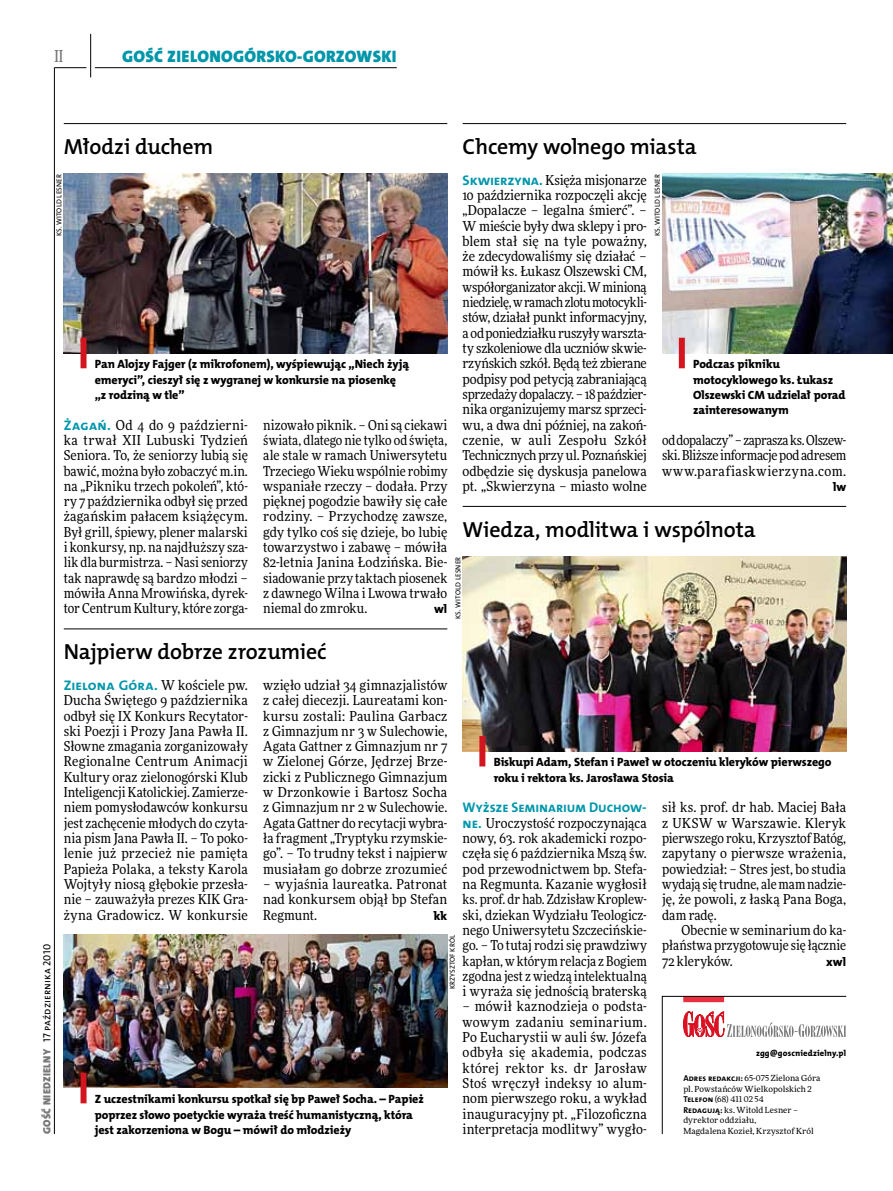
<style>
.page{position:relative;width:893px;height:1191px;background:#fff}
.page>*{position:absolute;margin:0;border:0;box-sizing:border-box;transform-origin:0 0}
.t1{font:21.9px "The Mix HP6 Se Bld";letter-spacing:-.01em;color:#000}
.t2{font:16.65px "The Mix HP9 Blk";letter-spacing:.02em;color:#0096aa}
.t3{font:500 16.5px "Freeday Narrow";color:#787779;scale:.9 1}
.t4{font:13.95px "The Mix HP7 Bld";letter-spacing:-.005em;color:#0096aa}
.t5{font:13.65px/15.3px "Freeday Narrow News";letter-spacing:.005em;color:#000;text-align:justify}
.t6{font:12.3px "The Mix HP8 Ex Bld";color:#000}
.t7{font:12px/15.3px "The Mix HP8 Ex Bld";letter-spacing:-.005em;color:#000}
.t8{font:10.5px "The Mix HP5 Plain";letter-spacing:.015em;color:#000}
.t9{font:8.55px "The Mix HP8 Ex Bld";letter-spacing:.015em;color:#000}
.t10{font:8.4px/10.5px "Freeday News";letter-spacing:.01em;color:#000}
.t11{font:7.2px "The Mix HP5 Plain";letter-spacing:.015em;color:#000}
.s1{font-family:"The Mix HP7 Bld";font-size:13.95px;color:#0096aa}
.s2{font-family:"The Mix HP9 Blk";color:#787779}
.s3{font-family:"Freeday Narrow News";font-size:13.65px;color:#000}
.s4{font-family:"The Mix HP7 Bld";font-size:8.55px}
</style>
<div class="page">
<hr style="left:54px;top:67px;width:1px;height:1067px;background:#000">
<hr style="left:90px;top:34px;width:1px;height:43px;background:#000">
<hr style="left:54px;top:67px;width:32px;height:1px;background:#000">
<hr style="left:95px;top:67px;width:302px;height:1px;background:#000">
<svg style="left:662px;top:996px;width:185px;height:138px"></svg>
<hr style="left:64px;top:123px;width:383px;height:1px;background:#000">
<img style="left:64px;top:174px;width:383px;height:179px">
<div style="left:81px;top:338px;width:6px;height:30px;background:#d3151f"></div>
<hr style="left:463px;top:123px;width:383px;height:1px;background:#000">
<img style="left:662px;top:174px;width:231px;height:179px">
<div style="left:679px;top:338px;width:6px;height:30px;background:#d3151f"></div>
<hr style="left:463px;top:506px;width:383px;height:1px;background:#000">
<img style="left:463px;top:556px;width:383px;height:195px">
<img style="left:64px;top:935px;width:383px;height:153px">
<hr style="left:64px;top:628px;width:383px;height:1px;background:#000">
<div style="left:81px;top:1072px;width:6px;height:31px;background:#d3151f"></div>
<div style="left:479px;top:736px;width:6px;height:30px;background:#d3151f"></div>
<p class="t3" style="left:54px;top:46px;width:11px">II</p>
<p class="t2" style="left:122px;top:46px;width:276px">GOŚĆ ZIELONOGÓRSKO-GORZOWSKI</p>
<h1 class="t1" style="left:64px;top:132px;width:151px">Młodzi duchem</h1>
<p class="t11" style="left:55px;top:236px;width:64px;rotate:-90deg">ks. Witold Lesner</p>
<p class="t7" style="left:95px;top:357px;width:316px">Pan Alojzy Fajger (z mikrofonem), wyśpiewując „Niech żyją emeryci”, cieszył się z wygranej w konkursie na piosenkę „z rodziną w tle”</p>
<p class="t5" style="left:64px;top:417px;width:186px"><span class="s1">Żagań.</span> Od 4 do 9 październi&shy;ka trwał XII Lubuski Tydzień Seniora. To, że seniorzy lubią się bawić, można było zobaczyć m.in. na „Pikniku trzech pokoleń”, któ&shy;ry 7 października odbył się przed żagańskim pałacem książęcym.<br>Był grill, śpiewy, plener malarski i konkursy, np. na najdłuższy sza&shy;lik dla burmistrza. – Nasi seniorzy tak naprawdę są bardzo młodzi – mówiła Anna Mrowińska, dyrek&shy;tor Centrum Kultury, które zorga-</p>
<p class="t5" style="left:263px;top:417px;width:186px">nizowało piknik. – Oni są ciekawi świata, dlatego nie tylko od święta, ale stale w ramach Uniwersytetu Trzeciego Wieku wspólnie robimy wspaniałe rzeczy – dodała. Przy pięknej pogodzie bawiły się całe rodziny. – Przychodzę zawsze, gdy tylko coś się dzieje, bo lubię towarzystwo i zabawę – mówiła 82-letnia Janina Łodzińska. Bie&shy;siadowanie przy taktach piosenek z dawnego Wilna i Lwowa trwało niemal do zmroku.</p>
<p class="t6" style="left:434px;top:601px;width:15px">wl</p>
<h1 class="t1" style="left:463px;top:132px;width:236px">Chcemy wolnego miasta</h1>
<p class="t5" style="left:463px;top:172px;width:186px"><span class="s1">Skwierzyna.</span> Księża misjonarze 10 października rozpoczęli akcję „Dopalacze – legalna śmierć”. – W mieście były dwa sklepy i pro&shy;blem stał się na tyle poważny, że zdecydowaliśmy się działać – mówił ks. Łukasz Olszewski CM, współorganizator akcji. W minioną niedzielę, w ramach zlotu motocykli&shy;stów, działał punkt informacyjny, a od poniedziałku ruszyły warszta&shy;ty szkoleniowe dla uczniów skwie&shy;rzyńskich szkół. Będą też zbierane podpisy pod petycją zabraniającą sprzedaży dopalaczy. – 18 paździer&shy;nika organizujemy marsz sprzeci&shy;wu, a dwa dni później, na zakoń&shy;czenie, w auli Zespołu Szkół Technicznych przy ul. Poznańskiej odbędzie się dyskusja panelowa pt. „Skwierzyna – miasto wolne</p>
<p class="t11" style="left:653px;top:236px;width:64px;rotate:-90deg">ks. Witold Lesner</p>
<p class="t7" style="left:693px;top:357px;width:154px">Podczas pikniku motocyklowego ks. Łukasz<br>Olszewski CM udzielał porad zainteresowanym</p>
<p class="t5" style="left:662px;top:432px;width:186px">od dopalaczy” – zaprasza ks. Olszew&shy;ski. Bliższe informacje pod adresem www.parafiaskwierzyna.com.</p>
<p class="t6" style="left:833px;top:479px;width:15px">lw</p>
<h1 class="t1" style="left:463px;top:515px;width:295px">Wiedza, modlitwa i wspólnota</h1>
<p class="t11" style="left:453px;top:619px;width:64px;rotate:-90deg">ks. Witold Lesner</p>
<p class="t8" style="left:40px;top:1134px;width:191px;rotate:-90deg"><span class="s2">GOŚĆ NIEDZIELNY</span> 17 października 2010</p>
<h1 class="t1" style="left:64px;top:638px;width:264px">Najpierw dobrze zrozumieć</h1>
<p class="t4" style="left:64px;top:676px;width:186px">Zielona Góra. <span class="s3">W kościele pw.</span></p>
<p class="t5" style="left:64px;top:692px;width:186px">Ducha Świętego 9 października odbył się IX Konkurs Recytator&shy;ski Poezji i Prozy Jana Pawła II.<br>Słowne zmagania zorganizowały Regionalne Centrum Animacji Kultury oraz zielonogórski Klub Inteligencji Katolickiej. Zamierze&shy;niem pomysłodawców konkursu jest zachęcenie młodych do czyta&shy;nia pism Jana Pawła II. – To poko&shy;lenie już przecież nie pamięta Papieża Polaka, a teksty Karola Wojtyły niosą głębokie przesła&shy;nie – zauważyła prezes KIK Gra&shy;żyna Gradowicz. W konkursie</p>
<p class="t5" style="left:263px;top:677px;width:186px">wzięło udział 34 gimnazjalistów z całej diecezji. Laureatami kon&shy;kursu zostali: Paulina Garbacz z Gimnazjum nr 3 w Sulechowie, Agata Gattner z Gimnazjum nr 7 w Zielonej Górze, Jędrzej Brze&shy;zicki z Publicznego Gimnazjum w Drzonkowie i Bartosz Socha z Gimnazjum nr 2 w Sulechowie.<br>Agata Gattner do recytacji wybra&shy;ła fragment „Tryptyku rzymskie&shy;go”. – To trudny tekst i najpierw musiałam go dobrze zrozumieć</p>
<p class="t5" style="left:263px;top:876px;width:186px">– wyjaśnia laureatka. Patronat nad konkursem objął bp Stefan Regmunt.</p>
<p class="t7" style="left:494px;top:755px;width:339px">Biskupi Adam, Stefan i Paweł w otoczeniu kleryków pierwszego roku i rektora ks. Jarosława Stosia</p>
<p class="t5" style="left:662px;top:799px;width:186px">sił ks. prof. dr hab. Maciej Bała z UKSW w Warszawie. Kleryk pierwszego roku, Krzysztof Batóg, zapytany o pierwsze wrażenia, powiedział: – Stres jest, bo studia wydają się trudne, ale mam nadzie&shy;ję, że powoli, z łaską Pana Boga, dam radę.</p>
<p class="t5" style="left:662px;top:922px;width:186px;text-indent:20px">Obecnie w seminarium do ka&shy;płaństwa przygotowuje się łącznie 72 kleryków.</p>
<p class="t4" style="left:463px;top:798px;width:186px">Wyższe Seminarium Duchow-</p>
<p class="t5" style="left:463px;top:815px;width:186px"><span class="s1">ne.</span> Uroczystość rozpoczynająca nowy, 63. rok akademicki rozpo&shy;częła się 6 października Mszą św. pod przewodnictwem bp. Stefa&shy;na Regmunta. Kazanie wygłosił ks. prof. dr hab. Zdzisław Kroplew&shy;ski, dziekan Wydziału Teologicz&shy;nego Uniwersytetu Szczecińskie&shy;go. – To tutaj rodzi się prawdziwy kapłan, w którym relacja z Bogiem zgodna jest z wiedzą intelektualną i wyraża się jednością braterską</p>
<p class="t5" style="left:463px;top:998px;width:186px">– mówił kaznodzieja o podsta&shy;wowym zadaniu seminarium.<br>Po Eucharystii w auli św. Józefa odbyła się akademia, podczas której rektor ks. dr Jarosław Stoś wręczył indeksy 10 alum&shy;nom pierwszego roku, a wykład inauguracyjny pt. „Filozoficzna interpretacja modlitwy” wygło-</p>
<p class="t6" style="left:434px;top:907px;width:15px">kk</p>
<p class="t11" style="left:448px;top:989px;width:56px;rotate:-90deg">Krzysztof Król</p>
<p class="t6" style="left:826px;top:953px;width:22px">xwl</p>
<p class="t9" style="left:756px;top:1047px;width:92px">zgg@goscniedzielny.pl</p>
<p class="t10" style="left:683px;top:1073px;width:139px"><span class="s4">Adres redakcji:</span> 65-075 Zielona Góra pl. Powstańców Wielkopolskich 2<br><span class="s4">Telefon</span> (68) 411 02 54<br><span class="s4">Redagują:</span> ks. Witold Lesner – dyrektor oddziału,<br>Magdalena Kozieł, Krzysztof Król</p>
<p class="t7" style="left:95px;top:1091px;width:330px">Z uczestnikami konkursu spotkał się bp Paweł Socha. – Papież poprzez słowo poetyckie wyraża treść humanistyczną, która jest zakorzeniona w Bogu – mówił do młodzieży</p>
</div>
